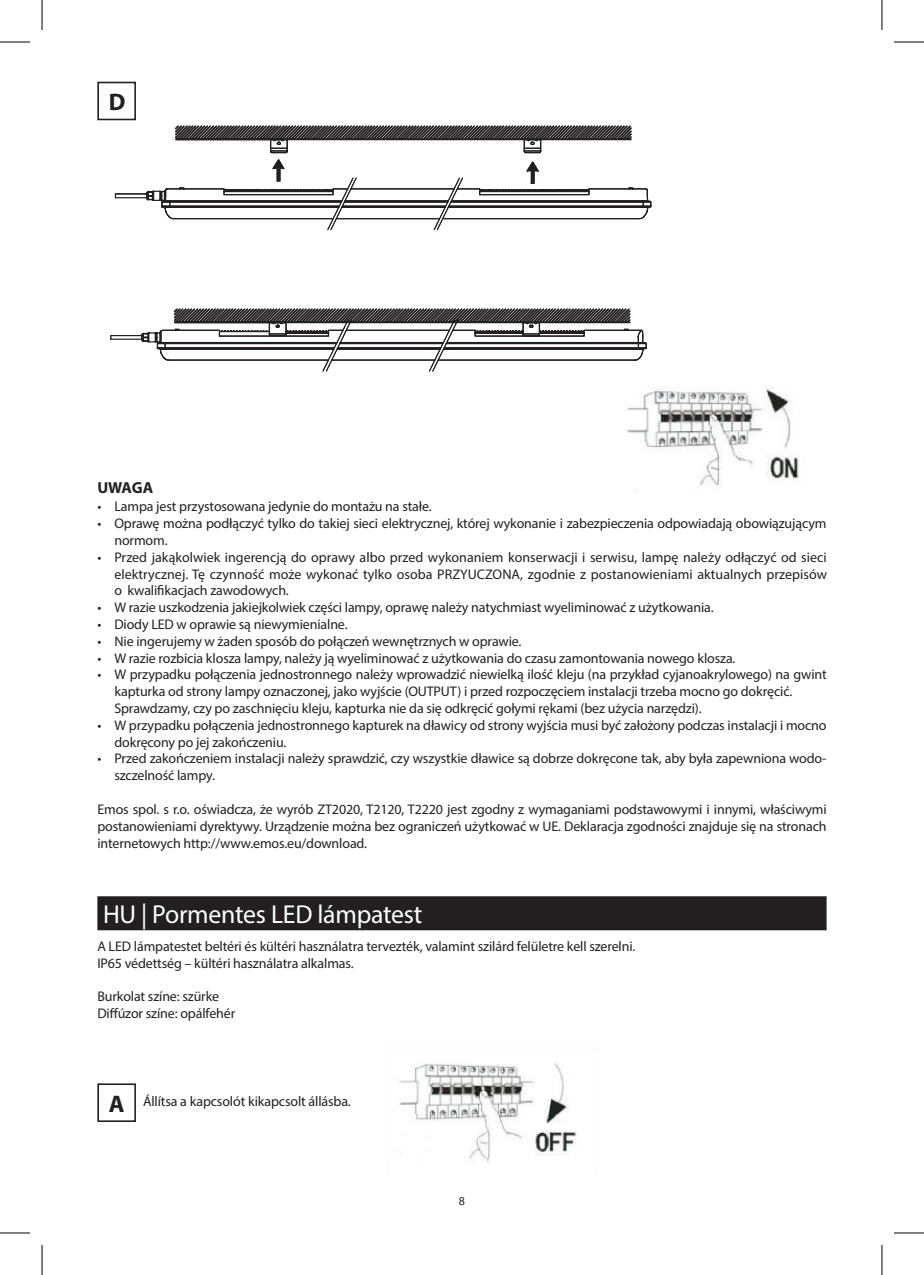
<style>
.page{position:relative;width:924px;height:1275px;background:#fff}
.page>*{position:absolute;margin:0;border:0;box-sizing:border-box;transform-origin:0 0}
.t1{font:26px "Myriad Pro";letter-spacing:-.01em;color:#fff}
.t2{font:700 24px "Myriad Pro";color:#231f20}
.t3{font:700 16px "Myriad Pro";letter-spacing:-.01em;color:#231f20}
.t4{font:14px/16.8px "Myriad Pro";letter-spacing:-.01em;color:#231f20}
.t5{font:12px "Myriad Pro";color:#231f20}
.s1{font-weight:700;font-size:24px}
</style>
<div class="page">
<div style="left:97px;top:82px;width:39px;height:38px;border:2px solid #231f20"></div>
<div style="left:97px;top:896px;width:729px;height:34px;background:#231f20"></div>
<div style="left:97px;top:1083px;width:39px;height:39px;border:2px solid #231f20"></div>
<img style="left:399px;top:1062px;width:178px;height:100px">
<img style="left:626px;top:386px;width:173px;height:106px">
<svg style="left:110px;top:125px;width:542px;height:247px"></svg>
<hr style="left:0;top:42px;width:30px;height:1px;background:#000">
<hr style="left:893px;top:42px;width:30px;height:1px;background:#000">
<hr style="left:0;top:1232px;width:30px;height:1px;background:#000">
<hr style="left:893px;top:1232px;width:30px;height:1px;background:#000">
<hr style="left:42px;top:0;width:1px;height:30px;background:#000">
<hr style="left:42px;top:1245px;width:1px;height:30px;background:#000">
<hr style="left:881px;top:0;width:1px;height:30px;background:#000">
<hr style="left:881px;top:1245px;width:1px;height:30px;background:#000">
<h2 class="t2" style="left:109px;top:86px;width:18px">D</h2>
<p class="t3" style="left:97px;top:477px;width:57px">UWAGA</p>
<p class="t4" style="left:97px;top:498px;width:336px">• Lampa jest przystosowana jedynie do montażu na stałe.</p>
<p class="t4" style="left:114px;top:515px;width:713px;text-indent:-17px">• Oprawę można podłączyć tylko do takiej sieci elektrycznej, której wykonanie i zabezpieczenia odpowiadają obowiązującym normom.</p>
<p class="t4" style="left:114px;top:548px;width:713px;text-align:justify;text-indent:-17px">• Przed jakąkolwiek ingerencją do oprawy albo przed wykonaniem konserwacji i serwisu, lampę należy odłączyć od sieci elektrycznej. Tę czynność może wykonać tylko osoba PRZYUCZONA, zgodnie z postanowieniami aktualnych przepisów o kwalifikacjach zawodowych.</p>
<p class="t4" style="left:97px;top:599px;width:617px">• W razie uszkodzenia jakiejkolwiek części lampy, oprawę należy natychmiast wyeliminować z użytkowania.</p>
<p class="t4" style="left:97px;top:616px;width:251px">• Diody LED w oprawie są niewymienialne.</p>
<p class="t4" style="left:97px;top:632px;width:425px">• Nie ingerujemy w żaden sposób do połączeń wewnętrznych w oprawie.</p>
<p class="t4" style="left:97px;top:649px;width:639px">• W razie rozbicia klosza lampy, należy ją wyeliminować z użytkowania do czasu zamontowania nowego klosza.</p>
<p class="t4" style="left:114px;top:666px;width:713px;text-indent:-17px">• W przypadku połączenia jednostronnego należy wprowadzić niewielką ilość kleju (na przykład cyjanoakrylowego) na gwint kapturka od strony lampy oznaczonej, jako wyjście (OUTPUT) i przed rozpoczęciem instalacji trzeba mocno go dokręcić.<br>Sprawdzamy, czy po zaschnięciu kleju, kapturka nie da się odkręcić gołymi rękami (bez użycia narzędzi).</p>
<p class="t4" style="left:114px;top:716px;width:713px;text-indent:-17px">• W przypadku połączenia jednostronnego kapturek na dławicy od strony wyjścia musi być założony podczas instalacji i mocno dokręcony po jej zakończeniu.</p>
<p class="t4" style="left:114px;top:750px;width:713px;text-indent:-17px">• Przed zakończeniem instalacji należy sprawdzić, czy wszystkie dławice są dobrze dokręcone tak, aby była zapewniona wodo&shy;szczelność lampy.</p>
<p class="t4" style="left:97px;top:800px;width:730px;text-align:justify">Emos spol. s r.o. oświadcza, że wyrób ZT2020, T2120, T2220 jest zgodny z wymaganiami podstawowymi i innymi, właściwymi postanowieniami dyrektywy. Urządzenie można bez ograniczeń użytkować w UE. Deklaracja zgodności znajduje się na stronach internetowych http://www.emos.eu/download.</p>
<h1 class="t1" style="left:103px;top:898px;width:320px">HU | Pormentes LED lámpatest</h1>
<p class="t4" style="left:97px;top:937px;width:539px">A LED lámpatestet beltéri és kültéri használatra tervezték, valamint szilárd felületre kell szerelni.<br>IP65 védettség – kültéri használatra alkalmas.</p>
<p class="t4" style="left:97px;top:988px;width:139px">Burkolat színe: szürke<br>Diffúzor színe: opálfehér</p>
<p class="t4" style="left:109px;top:1093px;width:243px"><span class="s1">A</span> Állítsa a kapcsolót kikapcsolt állásba.</p>
<p class="t5" style="left:458px;top:1193px;width:8px">8</p>
</div>
